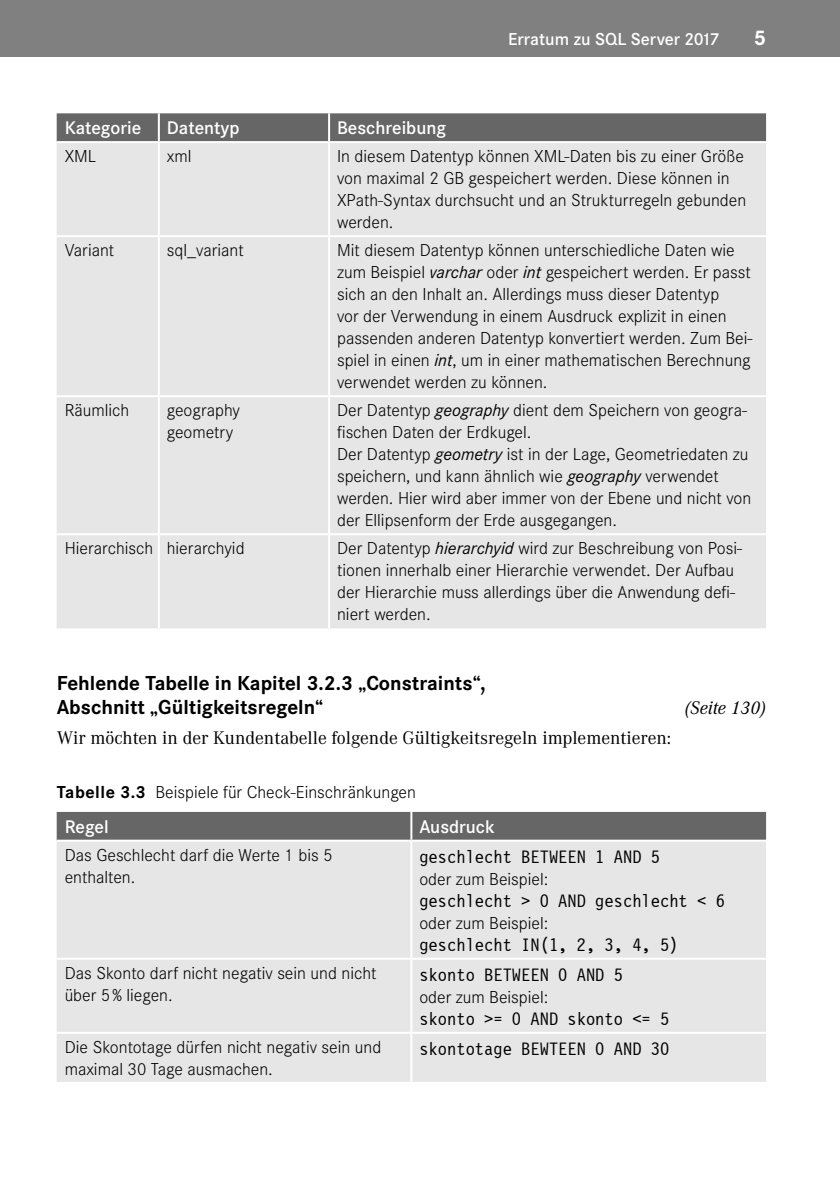
<style>
.page{position:relative;width:840px;height:1192px;background:#fff}
.page>*{position:absolute;margin:0;border:0;box-sizing:border-box;transform-origin:0 0}
.t1{font:700 22px "Corporate S Pro";color:#fff}
.t2{font:700 21px/24px "Corporate S Pro";color:#000}
.t3{font:19px "Corporate A Pro";color:#000}
.t4{font:600 19px "Corporate S Pro";color:#fff}
.t5{font:italic 19px "Corporate A Pro";color:#000}
.t6{font:18.4px "Letter Gothic 12 Pitch BT";color:#000}
.t7{font:300 18px/22px "Corporate S Pro";color:#000}
.t8{font:600 18px "Corporate S Pro";color:#fff}
.s1{font-weight:400;font-style:italic}
.s2{font-weight:700}
</style>
<div class="page">
<div style="left:0;top:0;width:839px;height:57px;background:#808080"></div>
<div style="left:57px;top:113px;width:708px;height:28px;background:#666"></div>
<div style="left:57px;top:143px;width:708px;height:485px;background:#e6e6e6"></div>
<hr style="left:158px;top:113px;width:2px;height:28px;background:#fff">
<hr style="left:328px;top:113px;width:2px;height:28px;background:#fff">
<hr style="left:158px;top:143px;width:2px;height:92px;background:#fff">
<hr style="left:328px;top:143px;width:2px;height:92px;background:#fff">
<hr style="left:57px;top:235px;width:102px;height:2px;background:#fff">
<hr style="left:159px;top:235px;width:170px;height:2px;background:#fff">
<hr style="left:158px;top:237px;width:2px;height:158px;background:#fff">
<hr style="left:329px;top:235px;width:436px;height:2px;background:#fff">
<hr style="left:328px;top:237px;width:2px;height:158px;background:#fff">
<hr style="left:57px;top:395px;width:102px;height:2px;background:#fff">
<hr style="left:159px;top:395px;width:170px;height:2px;background:#fff">
<hr style="left:158px;top:397px;width:2px;height:136px;background:#fff">
<hr style="left:329px;top:395px;width:436px;height:2px;background:#fff">
<hr style="left:328px;top:397px;width:2px;height:136px;background:#fff">
<hr style="left:57px;top:533px;width:102px;height:2px;background:#fff">
<hr style="left:159px;top:533px;width:170px;height:2px;background:#fff">
<hr style="left:158px;top:535px;width:2px;height:93px;background:#fff">
<hr style="left:329px;top:533px;width:436px;height:2px;background:#fff">
<hr style="left:328px;top:535px;width:2px;height:93px;background:#fff">
<div style="left:57px;top:812px;width:708px;height:28px;background:#666"></div>
<div style="left:57px;top:842px;width:708px;height:240px;background:#e6e6e6"></div>
<hr style="left:410px;top:812px;width:2px;height:28px;background:#fff">
<hr style="left:410px;top:842px;width:2px;height:116px;background:#fff">
<hr style="left:57px;top:958px;width:354px;height:2px;background:#fff">
<hr style="left:411px;top:958px;width:354px;height:2px;background:#fff">
<hr style="left:410px;top:960px;width:2px;height:72px;background:#fff">
<hr style="left:57px;top:1032px;width:354px;height:2px;background:#fff">
<hr style="left:411px;top:1032px;width:354px;height:2px;background:#fff">
<hr style="left:410px;top:1034px;width:2px;height:48px;background:#fff">
<p class="t8" style="left:508px;top:33px;width:211px">Erratum zu SQL Server 2017</p>
<p class="t1" style="left:753px;top:31px;width:13px">5</p>
<p class="t4" style="left:65px;top:121px;width:78px">Kategorie</p>
<p class="t4" style="left:167px;top:121px;width:74px">Datentyp</p>
<p class="t4" style="left:337px;top:121px;width:110px">Beschreibung</p>
<p class="t7" style="left:65px;top:147px;width:33px">XML</p>
<p class="t7" style="left:167px;top:147px;width:26px">xml</p>
<p class="t7" style="left:337px;top:147px;width:410px">In diesem Datentyp können XML-Daten bis zu einer Größe von maximal 2 GB gespeichert werden. Diese können in XPath-Syntax durchsucht und an Strukturregeln gebunden werden.</p>
<p class="t7" style="left:65px;top:241px;width:51px">Variant</p>
<p class="t7" style="left:167px;top:241px;width:78px">sql_variant</p>
<p class="t7" style="left:337px;top:241px;width:417px">Mit diesem Datentyp können unterschiedliche Daten wie zum Beispiel <span class="s1">varchar</span> oder <span class="s1">int</span> gespeichert werden. Er passt sich an den Inhalt an. Allerdings muss dieser Datentyp<br>vor der Verwendung in einem Ausdruck explizit in einen passenden anderen Datentyp konvertiert werden. Zum Bei&shy;spiel in einen <span class="s1">int</span>, um in einer mathematischen Berechnung verwendet werden zu können.</p>
<p class="t7" style="left:65px;top:401px;width:66px">Räumlich</p>
<p class="t7" style="left:167px;top:401px;width:75px">geography geometry</p>
<p class="t7" style="left:337px;top:401px;width:415px">Der Datentyp <span class="s1">geography</span> dient dem Speichern von geogra&shy;fischen Daten der Erdkugel.<br>Der Datentyp <span class="s1">geometry</span> ist in der Lage, Geometriedaten zu speichern, und kann ähnlich wie <span class="s1">geography</span> verwendet werden. Hier wird aber immer von der Ebene und nicht von der Ellipsenform der Erde ausgegangen.</p>
<p class="t7" style="left:65px;top:539px;width:181px">Hierarchisch hierarchyid</p>
<p class="t7" style="left:337px;top:539px;width:406px">Der Datentyp <span class="s1">hierarchyid</span> wird zur Beschreibung von Posi&shy;tionen innerhalb einer Hierarchie verwendet. Der Aufbau der Hierarchie muss allerdings über die Anwendung defi&shy;niert werden.</p>
<p class="t2" style="left:57px;top:673px;width:430px">Fehlende Tabelle in Kapitel 3.2.3 „Constraints“,<br>Abschnitt „Gültigkeitsregeln“</p>
<p class="t5" style="left:684px;top:695px;width:83px">(Seite 130)</p>
<p class="t3" style="left:57px;top:731px;width:615px">Wir möchten in der Kundentabelle folgende Gültigkeitsregeln implementieren:</p>
<p class="t7" style="left:57px;top:783px;width:360px"><span class="s2">Tabelle 3.3</span> Beispiele für Check-Einschränkungen</p>
<p class="t4" style="left:65px;top:820px;width:45px">Regel</p>
<p class="t4" style="left:419px;top:820px;width:77px">Ausdruck</p>
<p class="t7" style="left:65px;top:845px;width:269px">Das Geschlecht darf die Werte 1 bis 5 enthalten.</p>
<p class="t6" style="left:419px;top:846px;width:242px">geschlecht BETWEEN 1 AND 5</p>
<p class="t7" style="left:419px;top:869px;width:130px">oder zum Beispiel:</p>
<p class="t6" style="left:419px;top:890px;width:307px">geschlecht &gt; 0 AND geschlecht &lt; 6</p>
<p class="t7" style="left:419px;top:913px;width:130px">oder zum Beispiel:</p>
<p class="t6" style="left:419px;top:934px;width:260px">geschlecht IN(1, 2, 3, 4, 5)</p>
<p class="t7" style="left:65px;top:963px;width:313px">Das Skonto darf nicht negativ sein und nicht über 5% liegen.</p>
<p class="t6" style="left:419px;top:964px;width:205px">skonto BETWEEN 0 AND 5</p>
<p class="t7" style="left:419px;top:987px;width:130px">oder zum Beispiel:</p>
<p class="t6" style="left:419px;top:1008px;width:251px">skonto &gt;= 0 AND skonto &lt;= 5</p>
<p class="t7" style="left:65px;top:1038px;width:318px">Die Skontotage dürfen nicht negativ sein und maximal 30 Tage ausmachen.</p>
<p class="t6" style="left:419px;top:1038px;width:251px">skontotage BEWTEEN 0 AND 30</p>
</div>
